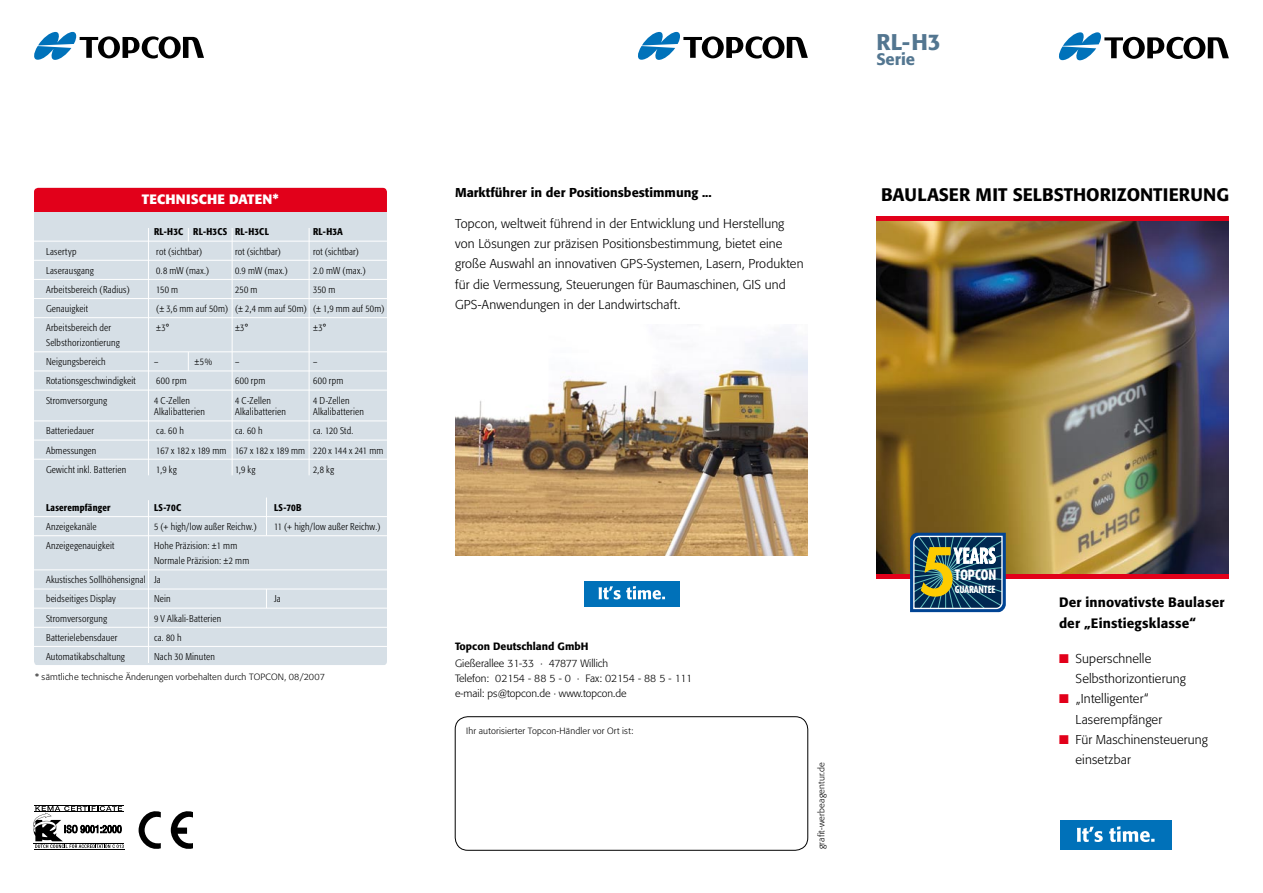
<style>
.page{position:relative;width:1263px;height:893px;background:#fff}
.page>*{position:absolute;margin:0;border:0;box-sizing:border-box;transform-origin:0 0}
.t1{font:500 22.5px "Formata";color:#537690}
.t2{font:500 18px "Formata";color:#000}
.t3{font:500 16.5px "Formata";color:#537690}
.t4{font:800 condensed 14.1px "Tempo";color:#fff}
.t5{font:500 13.5px/20.2px "Formata";letter-spacing:.01em;color:#000}
.t6{font:700 13.5px "Formata";letter-spacing:.02em;color:#fff}
.t7{font:300 12.75px/20.2px "Formata";letter-spacing:.01em;color:#000}
.t8{font:500 12.75px "Formata";color:#000}
.t9{font:300 10.5px/15px "Formata";color:#000}
.t10{font:500 10.5px "Formata";color:#000}
.t11{font:800 condensed 9.9px "Tempo";color:#fff}
.t12{font:300 condensed 9.75px/19.2px "Formata";letter-spacing:.02em;color:#000}
.t13{font:500 condensed 9.75px "Formata";letter-spacing:.025em;color:#000}
.t14{font:300 9px "Formata";letter-spacing:.02em;color:#000}
.s1{color:#e2001a}
</style>
<div class="page">
<svg style="left:1059px;top:32px;width:170px;height:28px"></svg>
<div style="left:34px;top:188px;width:353px;height:477px;background:#d6dfe6;border-radius:4px"></div>
<div style="left:34px;top:188px;width:353px;height:24px;background:#e2001a"></div>
<hr style="left:34px;top:241px;width:353px;height:1px;background:#fff">
<hr style="left:34px;top:260px;width:353px;height:1px;background:#fff">
<hr style="left:34px;top:279px;width:353px;height:1px;background:#fff">
<hr style="left:34px;top:298px;width:353px;height:1px;background:#fff">
<hr style="left:34px;top:317px;width:353px;height:1px;background:#fff">
<hr style="left:34px;top:351px;width:353px;height:1px;background:#fff">
<hr style="left:34px;top:371px;width:353px;height:1px;background:#fff">
<hr style="left:34px;top:390px;width:353px;height:1px;background:#fff">
<hr style="left:34px;top:421px;width:353px;height:1px;background:#fff">
<hr style="left:34px;top:440px;width:353px;height:1px;background:#fff">
<hr style="left:34px;top:459px;width:353px;height:1px;background:#fff">
<hr style="left:34px;top:516px;width:353px;height:1px;background:#fff">
<hr style="left:34px;top:535px;width:353px;height:1px;background:#fff">
<hr style="left:34px;top:569px;width:353px;height:1px;background:#fff">
<hr style="left:34px;top:589px;width:353px;height:1px;background:#fff">
<hr style="left:34px;top:608px;width:353px;height:1px;background:#fff">
<hr style="left:34px;top:627px;width:353px;height:1px;background:#fff">
<hr style="left:34px;top:646px;width:353px;height:1px;background:#fff">
<img style="left:876px;top:221px;width:353px;height:353px">
<div style="left:876px;top:216px;width:353px;height:5px;background:#e2001a"></div>
<hr style="left:876px;top:574px;width:353px;height:4px;background:#e2001a">
<svg style="left:34px;top:32px;width:170px;height:28px"></svg>
<svg style="left:638px;top:32px;width:170px;height:28px"></svg>
<div style="left:1060px;top:820px;width:111px;height:30px;background:#0071b9"></div>
<svg style="left:1077px;top:827px;width:26px;height:15px"></svg>
<svg style="left:1109px;top:826px;width:45px;height:16px"></svg>
<img style="left:455px;top:336px;width:353px;height:219px">
<div style="left:455px;top:716px;width:353px;height:134px;border:1px solid #000;border-radius:13px"></div>
<div style="left:584px;top:581px;width:95px;height:25px;background:#0071b9"></div>
<svg style="left:599px;top:586px;width:66px;height:13px"></svg>
<hr style="left:232px;top:228px;width:1px;height:247px;background:#fff">
<hr style="left:309px;top:228px;width:1px;height:247px;background:#fff">
<hr style="left:148px;top:228px;width:1px;height:247px;background:#fff">
<hr style="left:266px;top:497px;width:1px;height:38px;background:#fff">
<hr style="left:148px;top:500px;width:1px;height:163px;background:#fff">
<svg style="left:188px;top:228px;width:1px;height:13px"></svg>
<svg style="left:188px;top:352px;width:1px;height:19px"></svg>
<svg style="left:139px;top:811px;width:22px;height:38px"></svg>
<svg style="left:171px;top:811px;width:22px;height:38px"></svg>
<hr style="left:34px;top:849px;width:90px;height:1px;background:#000">
<hr style="left:34px;top:805px;width:90px;height:1px;background:#000">
<svg style="left:34px;top:806px;width:90px;height:42px"></svg>
<svg style="left:266px;top:590px;width:1px;height:18px"></svg>
<svg style="left:910px;top:533px;width:96px;height:79px;background:#456772"></svg>
<h3 class="t6" style="left:142px;top:191px;width:139px">TECHNISCHE DATEN*</h3>
<p class="t13" style="left:154px;top:226px;width:116px">RL-H3C RL-H3CS RL-H3CL</p>
<p class="t13" style="left:313px;top:226px;width:31px">RL-H3A</p>
<p class="t12" style="left:46px;top:242px;width:32px">Lasertyp</p>
<p class="t12" style="left:156px;top:242px;width:47px">rot (sichtbar)</p>
<p class="t12" style="left:235px;top:242px;width:47px">rot (sichtbar)</p>
<p class="t12" style="left:313px;top:242px;width:47px">rot (sichtbar)</p>
<p class="t12" style="left:46px;top:261px;width:49px">Laserausgang</p>
<p class="t12" style="left:156px;top:261px;width:54px">0.8 mW (max.)</p>
<p class="t12" style="left:235px;top:261px;width:54px">0.9 mW (max.)</p>
<p class="t12" style="left:313px;top:261px;width:54px">2.0 mW (max.)</p>
<p class="t12" style="left:46px;top:280px;width:85px">Arbeitsbereich (Radius)</p>
<p class="t12" style="left:156px;top:280px;width:23px">150 m</p>
<p class="t12" style="left:235px;top:280px;width:24px">250 m</p>
<p class="t12" style="left:313px;top:280px;width:24px">350 m</p>
<p class="t12" style="left:46px;top:299px;width:44px">Genauigkeit</p>
<p class="t12" style="left:156px;top:299px;width:230px">(± 3,6 mm auf 50m) (± 2,4 mm auf 50m) (± 1,9 mm auf 50m)</p>
<p class="t12" style="left:46px;top:318px;width:67px">Arbeitsbereich der</p>
<p class="t12" style="left:156px;top:318px;width:15px">±3°</p>
<p class="t12" style="left:235px;top:318px;width:15px">±3°</p>
<p class="t12" style="left:313px;top:318px;width:15px">±3°</p>
<p class="t12" style="left:46px;top:333px;width:75px">Selbsthorizontierung<br>Neigungsbereich</p>
<p class="t12" style="left:154px;top:352px;width:6px">–</p>
<p class="t12" style="left:195px;top:352px;width:19px">±5%</p>
<p class="t12" style="left:235px;top:352px;width:6px">–</p>
<p class="t12" style="left:313px;top:352px;width:6px">–</p>
<p class="t12" style="left:46px;top:371px;width:91px">Rotationsgeschwindigkeit</p>
<p class="t12" style="left:156px;top:371px;width:32px">600 rpm</p>
<p class="t12" style="left:235px;top:371px;width:32px">600 rpm</p>
<p class="t12" style="left:313px;top:371px;width:32px">600 rpm</p>
<p class="t12" style="left:46px;top:391px;width:63px">Stromversorgung</p>
<p class="t12" style="left:154px;top:391px;width:37px">4 C-Zellen</p>
<p class="t12" style="left:235px;top:391px;width:37px">4 C-Zellen</p>
<p class="t12" style="left:313px;top:391px;width:38px">4 D-Zellen</p>
<p class="t12" style="left:154px;top:402px;width:52px">Alkalibatterien</p>
<p class="t12" style="left:235px;top:402px;width:52px">Alkalibatterien</p>
<p class="t12" style="left:313px;top:402px;width:52px">Alkalibatterien</p>
<p class="t12" style="left:46px;top:421px;width:50px">Batteriedauer</p>
<p class="t12" style="left:156px;top:421px;width:29px">ca. 60 h</p>
<p class="t12" style="left:235px;top:421px;width:29px">ca. 60 h</p>
<p class="t12" style="left:313px;top:421px;width:42px">ca. 120 Std.</p>
<p class="t12" style="left:46px;top:441px;width:52px">Abmessungen</p>
<p class="t12" style="left:156px;top:441px;width:229px">167 x 182 x 189 mm 167 x 182 x 189 mm 220 x 144 x 241 mm</p>
<p class="t12" style="left:46px;top:460px;width:82px">Gewicht inkl. Batterien</p>
<p class="t12" style="left:156px;top:460px;width:22px">1,9 kg</p>
<p class="t12" style="left:235px;top:460px;width:22px">1,9 kg</p>
<p class="t12" style="left:313px;top:460px;width:23px">2,8 kg</p>
<p class="t13" style="left:46px;top:502px;width:66px">Laserempfänger</p>
<p class="t13" style="left:154px;top:502px;width:29px">LS-70C</p>
<p class="t13" style="left:274px;top:502px;width:29px">LS-70B</p>
<p class="t12" style="left:46px;top:517px;width:52px">Anzeigekanäle</p>
<p class="t12" style="left:154px;top:517px;width:104px">5 (+ high/low außer Reichw.)</p>
<p class="t12" style="left:274px;top:517px;width:108px">11 (+ high/low außer Reichw.)</p>
<p class="t12" style="left:46px;top:536px;width:70px">Anzeigegenauigkeit</p>
<p class="t12" style="left:154px;top:538px;width:97px;line-height:15px">Hohe Präzision: ±1 mm<br>Normale Präzision: ±2 mm</p>
<p class="t12" style="left:46px;top:570px;width:116px">Akustisches Sollhöhensignal Ja beidseitiges Display</p>
<p class="t12" style="left:154px;top:590px;width:18px">Nein</p>
<p class="t12" style="left:274px;top:590px;width:8px">Ja</p>
<p class="t12" style="left:46px;top:609px;width:63px">Stromversorgung</p>
<p class="t12" style="left:154px;top:609px;width:69px">9 V Alkali-Batterien</p>
<p class="t12" style="left:46px;top:628px;width:73px">Batterielebensdauer</p>
<p class="t12" style="left:154px;top:628px;width:29px">ca. 80 h</p>
<p class="t12" style="left:46px;top:647px;width:81px">Automatikabschaltung</p>
<p class="t12" style="left:154px;top:647px;width:62px">Nach 30 Minuten</p>
<p class="t14" style="left:35px;top:671px;width:291px">* sämtliche technische Änderungen vorbehalten durch TOPCON, 08/2007</p>
<h3 class="t8" style="left:455px;top:185px;width:258px">Marktführer in der Positionsbestimmung ...</h3>
<p class="t7" style="left:455px;top:213px;width:350px">Topcon, weltweit führend in der Entwicklung und Herstellung von Lösungen zur präzisen Positionsbestimmung, bietet eine große Auswahl an innovativen GPS-Systemen, Lasern, Produkten für die Vermessung, Steuerungen für Baumaschinen, GIS und GPS-Anwendungen in der Landwirtschaft.</p>
<h1 class="t1" style="left:876px;top:28px;width:66px">RL-H3</h1>
<h3 class="t3" style="left:876px;top:49px;width:40px">Serie</h3>
<h2 class="t2" style="left:881px;top:184px;width:349px">BAULASER MIT SELBSTHORIZONTIERUNG</h2>
<p class="t10" style="left:455px;top:640px;width:135px">Topcon Deutschland GmbH</p>
<p class="t9" style="left:455px;top:656px;width:239px">Gießerallee 31-33 · 47877 Willich<br>Telefon: 02154 - 88 5 - 0 · Fax: 02154 - 88 5 - 111 e-mail: ps@topcon.de · www.topcon.de</p>
<p class="t14" style="left:466px;top:725px;width:169px">Ihr autorisierter Topcon-Händler vor Ort ist:</p>
<p class="t14" style="left:816px;top:849px;width:89px;rotate:-90deg">grafit-werbeagentur.de</p>
<h3 class="t4" style="left:955px;top:566px;width:43px">TOPCON</h3>
<p class="t11" style="left:955px;top:584px;width:42px">GUARANTEE</p>
<h3 class="t5" style="left:1059px;top:592px;width:167px">Der innovativste Baulaser der „Einstiegsklasse“</h3>
<h3 class="t7" style="left:1075px;top:648px;width:112px;text-indent:-16px"><span class="s1">■</span> Superschnelle<br>Selbsthorizontierung</h3>
<h3 class="t7" style="left:1075px;top:689px;width:88px;text-indent:-16px"><span class="s1">■</span> „Intelligenter“<br>Laserempfänger</h3>
<h3 class="t7" style="left:1075px;top:729px;width:134px;text-indent:-16px"><span class="s1">■</span> Für Maschinensteuerung einsetzbar</h3>
</div>
